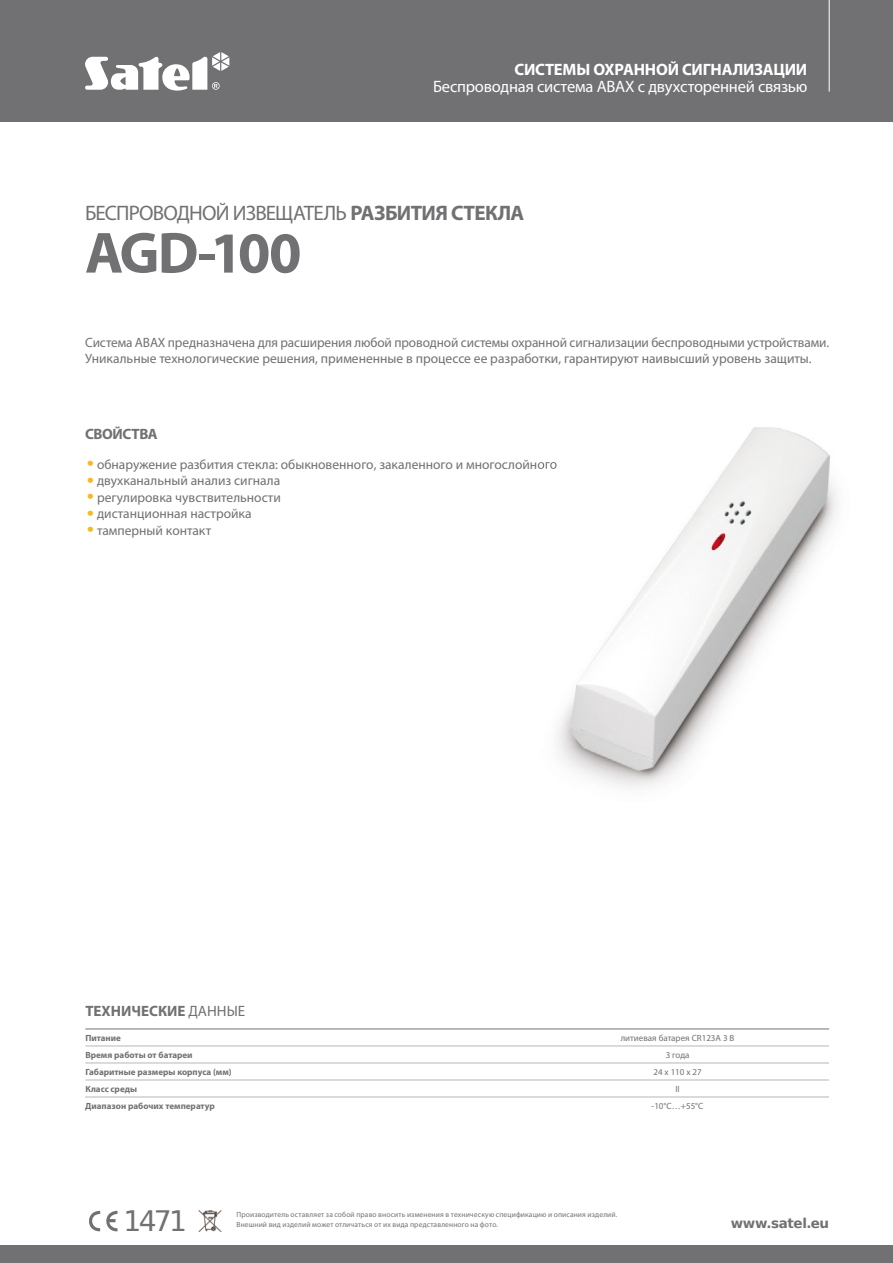
<style>
.page{position:relative;width:893px;height:1263px;background:#fff}
.page>*{position:absolute;margin:0;border:0;box-sizing:border-box;transform-origin:0 0}
.t1{font:700 58.5px "Myriad Pro";letter-spacing:-.05em;color:#717073}
.t2{font:28.2px "Prima Sans EU";color:#717073}
.t3{font:21px "Myriad Pro";letter-spacing:-.04em;color:#717073}
.t4{font:16.5px "Myriad Pro";letter-spacing:-.015em;color:#fff}
.t5{font:700 16.5px "Myriad Pro";letter-spacing:-.015em;color:#fff}
.t6{font:700 15px "Myriad Pro";color:#717073}
.t7{font:700 15px "Myriad Pro";letter-spacing:-.025em;color:#717073}
.t8{font:13.5px/16.5px "Myriad Pro";color:#717073}
.t9{font:700 13.5px "Prima Sans EU";letter-spacing:-.03em;color:#717073}
.t10{font:700 9px "Myriad Pro";color:#717073}
.t11{font:9px "Myriad Pro";color:#717073}
.t12{font:7.5px "Myriad Pro";letter-spacing:.02em;color:#717073}
.s1{font-weight:700}
.s2{font-family:"Prima Sans EU";font-size:18px;color:#fab81c}
.s3{font-weight:400}
</style>
<div class="page">
<div style="left:0;top:0;width:893px;height:121px;background:#717073"></div>
<svg style="left:85px;top:52px;width:144px;height:39px"></svg>
<hr style="left:829px;top:0;width:1px;height:92px;background:#fff">
<img style="left:198px;top:1210px;width:24px;height:21px">
<div style="left:0;top:1245px;width:893px;height:18px;background:#717073"></div>
<svg style="left:89px;top:1210px;width:29px;height:22px"></svg>
<hr style="left:85px;top:1028px;width:441px;height:1px;background:#717073">
<hr style="left:526px;top:1028px;width:303px;height:1px;background:#717073">
<hr style="left:85px;top:1046px;width:441px;height:1px;background:#b8b7b9">
<hr style="left:85px;top:1063px;width:441px;height:1px;background:#b8b7b9">
<hr style="left:85px;top:1080px;width:441px;height:1px;background:#b8b7b9">
<hr style="left:526px;top:1046px;width:303px;height:1px;background:#b8b7b9">
<hr style="left:526px;top:1063px;width:303px;height:1px;background:#b8b7b9">
<hr style="left:526px;top:1080px;width:303px;height:1px;background:#b8b7b9">
<hr style="left:85px;top:1097px;width:441px;height:1px;background:#b8b7b9">
<hr style="left:526px;top:1097px;width:303px;height:1px;background:#b8b7b9">
<img style="left:558px;top:427px;width:279px;height:360px">
<img style="left:541px;top:462px;width:16px;height:7px">
<p class="t5" style="left:514px;top:59px;width:294px">СИСТЕМЫ ОХРАННОЙ СИГНАЛИЗАЦИИ</p>
<p class="t4" style="left:433px;top:76px;width:376px">Беспроводная система ABAX с двухсторенней связью</p>
<h3 class="t3" style="left:85px;top:200px;width:441px">БЕСПРОВОДНОЙ ИЗВЕЩАТЕЛЬ <span class="s1">РАЗБИТИЯ СТЕКЛА</span></h3>
<h1 class="t1" style="left:85px;top:215px;width:218px">AGD-100</h1>
<p class="t8" style="left:85px;top:333px;width:746px">Система ABAX предназначена для расширения любой проводной системы охранной сигнализации беспроводными устройствами.<br>Уникальные технологические решения, примененные в процессе ее разработки, гарантируют наивысший уровень защиты.</p>
<p class="t7" style="left:85px;top:425px;width:74px">СВОЙСТВА</p>
<p class="t8" style="left:85px;top:456px;width:474px"><span class="s2">•</span>обнаружение разбития стекла: обыкновенного, закаленного и многослойного</p>
<p class="t8" style="left:85px;top:472px;width:197px"><span class="s2">•</span>двухканальный анализ сигнала</p>
<p class="t8" style="left:85px;top:489px;width:197px"><span class="s2">•</span>регулировка чувствительности</p>
<p class="t8" style="left:85px;top:505px;width:168px"><span class="s2">•</span>дистанционная настройка</p>
<p class="t8" style="left:85px;top:522px;width:128px"><span class="s2">•</span>тамперный контакт</p>
<p class="t6" style="left:85px;top:1001px;width:161px">ТЕХНИЧЕСКИЕ <span class="s3">ДАННЫЕ</span></p>
<p class="t10" style="left:85px;top:1032px;width:37px">Питание</p>
<p class="t11" style="left:621px;top:1032px;width:115px">литиевая батарея CR123A 3 В</p>
<p class="t10" style="left:85px;top:1049px;width:109px">Время работы от батареи</p>
<p class="t11" style="left:666px;top:1049px;width:25px">3 года</p>
<p class="t10" style="left:85px;top:1066px;width:148px">Габаритные размеры корпуса (мм)</p>
<p class="t11" style="left:653px;top:1066px;width:50px">24 x 110 x 27</p>
<p class="t10" style="left:85px;top:1083px;width:53px">Класс среды</p>
<p class="t11" style="left:675px;top:1083px;width:6px">II</p>
<p class="t10" style="left:85px;top:1100px;width:131px">Диапазон рабочих температур</p>
<p class="t11" style="left:652px;top:1100px;width:53px">-10°C…+55°C</p>
<h2 class="t2" style="left:123px;top:1201px;width:65px">1471</h2>
<p class="t12" style="left:237px;top:1220px;width:263px">Внешний вид изделий может отличаться от их вида представленного на фото.</p>
<p class="t9" style="left:731px;top:1213px;width:100px">www.satel.eu</p>
<p class="t12" style="left:237px;top:1210px;width:382px">Производитель оставляет за собой право вносить изменения в техническую спецификацию и описания изделий.</p>
</div>
